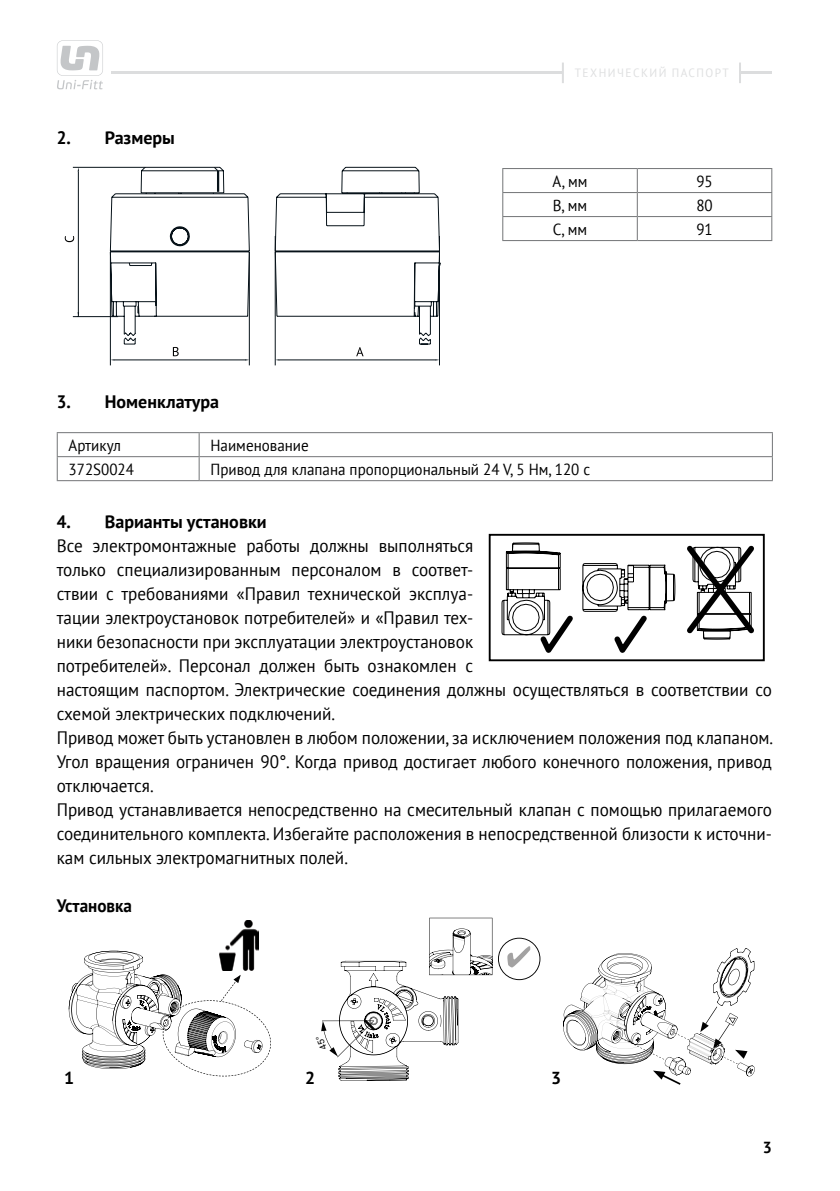
<style>
.page{position:relative;width:840px;height:1191px;background:#fff}
.page>*{position:absolute;margin:0;border:0;box-sizing:border-box;transform-origin:0 0}
.t1{font:18px/24px "PT Sans";color:#000;scale:.95 1}
.t2{font:700 18px "PT Sans";color:#000;scale:.95 1}
.t3{font:700 17.4px "PT Sans";color:#000}
.t4{font:16px "PT Sans";color:#000;scale:.94 1}
.t5{font:700 16px "PT Sans";color:#000}
.t6{font:12px "PT Sans";letter-spacing:.13em;color:#dedfe0;scale:.95 1}
</style>
<div class="page">
<hr style="left:57px;top:71px;width:714px;height:3px;background:#dcddde">
<div style="left:562px;top:63px;width:177px;height:20px;background:#fff"></div>
<hr style="left:561px;top:63px;width:2px;height:20px;background:#dcddde">
<hr style="left:738px;top:63px;width:2px;height:20px;background:#dcddde">
<div style="left:49px;top:34px;width:62px;height:62px;background:#fff"></div>
<svg style="left:57px;top:40px;width:46px;height:49px"></svg>
<hr style="left:502px;top:168px;width:135px;height:1px;background:#737577">
<hr style="left:637px;top:168px;width:134px;height:1px;background:#737577">
<hr style="left:502px;top:192px;width:135px;height:1px;background:#737577">
<hr style="left:637px;top:192px;width:134px;height:1px;background:#737577">
<hr style="left:502px;top:216px;width:135px;height:1px;background:#737577">
<svg style="left:502px;top:169px;width:1px;height:71px"></svg>
<hr style="left:637px;top:216px;width:134px;height:1px;background:#737577">
<svg style="left:636px;top:169px;width:1px;height:71px"></svg>
<hr style="left:502px;top:240px;width:135px;height:1px;background:#737577">
<hr style="left:637px;top:240px;width:134px;height:1px;background:#737577">
<hr style="left:57px;top:432px;width:142px;height:1px;background:#737577">
<hr style="left:199px;top:432px;width:573px;height:1px;background:#737577">
<hr style="left:57px;top:456px;width:142px;height:1px;background:#737577">
<svg style="left:57px;top:433px;width:1px;height:47px"></svg>
<hr style="left:199px;top:456px;width:573px;height:1px;background:#737577">
<svg style="left:198px;top:433px;width:1px;height:47px"></svg>
<svg style="left:771px;top:433px;width:1px;height:47px"></svg>
<hr style="left:57px;top:480px;width:142px;height:1px;background:#737577">
<hr style="left:199px;top:480px;width:573px;height:1px;background:#737577">
<svg style="left:356px;top:347px;width:7px;height:9px"></svg>
<svg style="left:65px;top:236px;width:9px;height:6px"></svg>
<svg style="left:274px;top:167px;width:166px;height:178px"></svg>
<hr style="left:110px;top:252px;width:1px;height:113px;background:#071219">
<hr style="left:249px;top:252px;width:1px;height:113px;background:#071219">
<hr style="left:73px;top:167px;width:72px;height:1px;background:#071219">
<hr style="left:73px;top:316px;width:45px;height:1px;background:#071219">
<hr style="left:78px;top:172px;width:1px;height:145px;background:#071219">
<hr style="left:275px;top:236px;width:1px;height:129px;background:#071219">
<hr style="left:439px;top:236px;width:1px;height:129px;background:#071219">
<hr style="left:279px;top:359px;width:156px;height:1px;background:#071219">
<svg style="left:109px;top:167px;width:141px;height:194px"></svg>
<div style="left:488px;top:534px;width:276px;height:127px;border:2px solid #000"></div>
<svg style="left:500px;top:542px;width:258px;height:119px"></svg>
<img style="left:225px;top:920px;width:33px;height:30px">
<svg style="left:69px;top:950px;width:202px;height:126px"></svg>
<svg style="left:563px;top:948px;width:191px;height:136px"></svg>
<svg style="left:321px;top:917px;width:219px;height:163px"></svg>
<p class="t2" style="left:57px;top:126px;width:126px">2. Размеры</p>
<p class="t6" style="left:574px;top:66px;width:164px">ТЕХНИЧЕСКИЙ ПАСПОРТ</p>
<p class="t4" style="left:552px;top:171px;width:39px">А, мм</p>
<p class="t4" style="left:696px;top:171px;width:19px">95</p>
<p class="t4" style="left:552px;top:195px;width:38px">В, мм</p>
<p class="t4" style="left:696px;top:195px;width:19px">80</p>
<p class="t4" style="left:552px;top:219px;width:38px">С, мм</p>
<p class="t4" style="left:696px;top:219px;width:19px">91</p>
<p class="t2" style="left:57px;top:390px;width:172px">3. Номенклатура</p>
<p class="t4" style="left:69px;top:435px;width:57px">Артикул</p>
<p class="t4" style="left:210px;top:435px;width:106px">Наименование</p>
<p class="t4" style="left:69px;top:459px;width:71px">372S0024</p>
<p class="t4" style="left:210px;top:459px;width:405px">Привод для клапана пропорциональный 24 V, 5 Нм, 120 c</p>
<p class="t2" style="left:57px;top:510px;width:222px">4. Варианты установки</p>
<p class="t1" style="left:57px;top:533px;width:755px">Все электромонтажные работы должны выполняться<br>только специализированным персоналом в соответ-<br>ствии с требованиями «Правил технической эксплуа-<br>тации электроустановок потребителей» и «Правил тех-<br>ники безопасности при эксплуатации электроустановок<br>потребителей». Персонал должен быть ознакомлен с<br>настоящим паспортом. Электрические соединения должны осуществляться в соответствии со схемой электрических подключений.<br>Привод может быть установлен в любом положении, за исключением положения под клапаном.<br>Угол вращения ограничен 90°. Когда привод достигает любого конечного положения, привод отключается.<br>Привод устанавливается непосредственно на смесительный клапан с помощью прилагаемого соединительного комплекта. Избегайте расположения в непосредственной близости к источни&shy;кам сильных электромагнитных полей.</p>
<p class="t2" style="left:57px;top:894px;width:81px">Установка</p>
<p class="t3" style="left:64px;top:1066px;width:12px">1</p>
<p class="t3" style="left:305px;top:1066px;width:12px">2</p>
<p class="t3" style="left:550px;top:1066px;width:12px">3</p>
<p class="t5" style="left:762px;top:1137px;width:11px">3</p>
</div>
